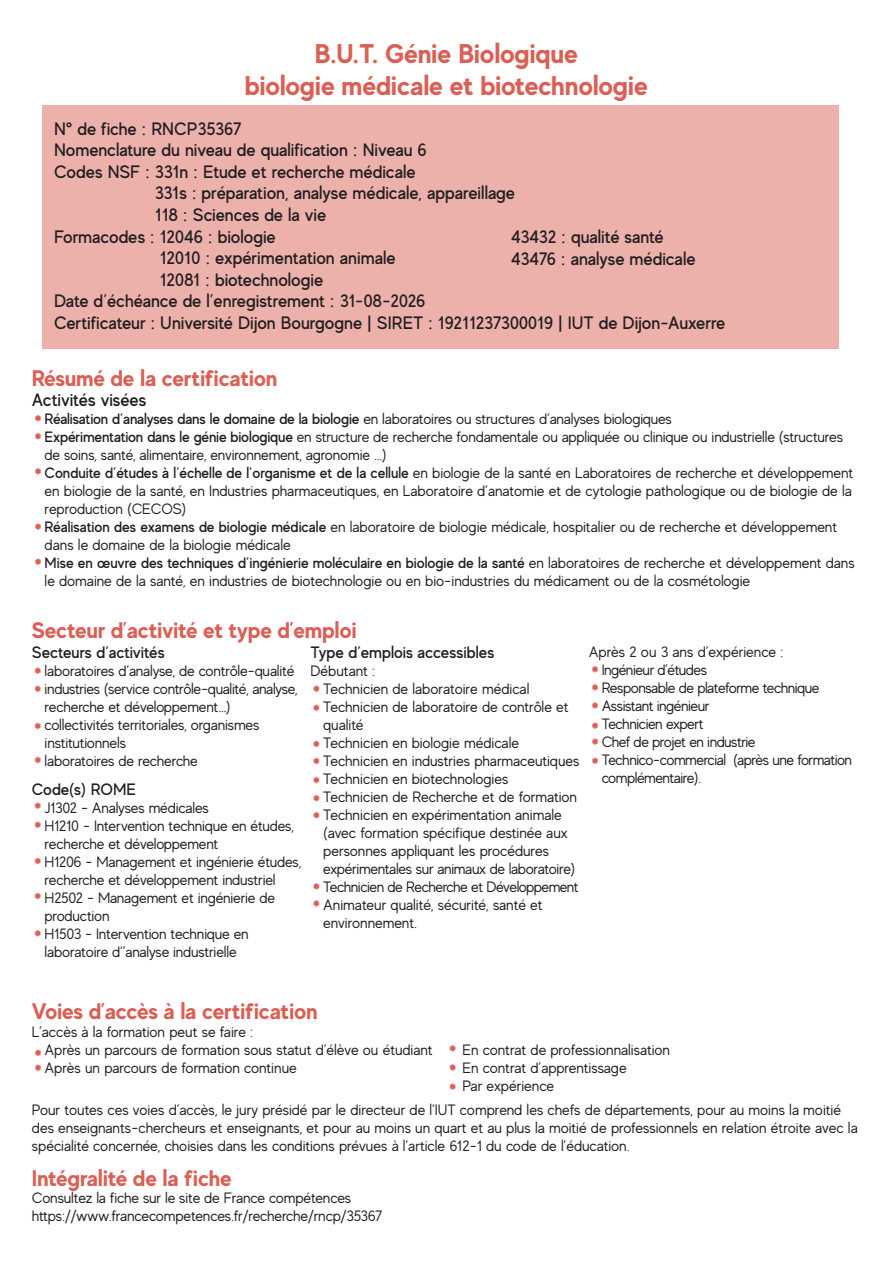
<style>
.page{position:relative;width:893px;height:1263px;background:#fff}
.page>*{position:absolute;margin:0;border:0;box-sizing:border-box;transform-origin:0 0}
.t1{font:700 27px "MADE Evolve Sans";color:#da6055}
.t2{font:700 22.5px "MADE Evolve Sans";color:#da6055}
.t3{font:500 18px "MADE Evolve Sans";letter-spacing:-.005em;color:#231f20}
.t4{font:500 16.5px "MADE Evolve Sans";letter-spacing:-.005em;color:#231f20}
.t5{font:15px/18px "MADE Evolve Sans";letter-spacing:-.01em;color:#231f20}
.t6{font:15px/18px "MADE Evolve Sans";letter-spacing:-.03em;color:#231f20}
.s1{font-weight:500}
</style>
<div class="page">
<div style="left:43px;top:105px;width:796px;height:244px;background:#edb1ac"></div>
<svg style="left:35px;top:667px;width:6px;height:7px"></svg>
<svg style="left:313px;top:704px;width:6px;height:7px"></svg>
<svg style="left:313px;top:685px;width:6px;height:7px"></svg>
<svg style="left:592px;top:666px;width:6px;height:7px"></svg>
<svg style="left:592px;top:702px;width:6px;height:7px"></svg>
<svg style="left:35px;top:415px;width:6px;height:7px"></svg>
<svg style="left:35px;top:468px;width:6px;height:7px"></svg>
<svg style="left:35px;top:523px;width:6px;height:7px"></svg>
<svg style="left:35px;top:1049px;width:6px;height:7px"></svg>
<svg style="left:35px;top:1064px;width:6px;height:7px"></svg>
<svg style="left:450px;top:1045px;width:6px;height:7px"></svg>
<svg style="left:450px;top:1064px;width:6px;height:7px"></svg>
<svg style="left:450px;top:1083px;width:6px;height:7px"></svg>
<svg style="left:313px;top:777px;width:6px;height:6px"></svg>
<svg style="left:313px;top:740px;width:6px;height:7px"></svg>
<svg style="left:35px;top:558px;width:6px;height:7px"></svg>
<svg style="left:35px;top:685px;width:6px;height:7px"></svg>
<svg style="left:35px;top:756px;width:6px;height:7px"></svg>
<svg style="left:35px;top:802px;width:6px;height:7px"></svg>
<svg style="left:35px;top:821px;width:6px;height:7px"></svg>
<svg style="left:592px;top:738px;width:6px;height:7px"></svg>
<svg style="left:35px;top:722px;width:6px;height:7px"></svg>
<svg style="left:313px;top:795px;width:6px;height:7px"></svg>
<svg style="left:313px;top:812px;width:6px;height:7px"></svg>
<svg style="left:35px;top:433px;width:6px;height:7px"></svg>
<svg style="left:35px;top:857px;width:6px;height:7px"></svg>
<svg style="left:313px;top:883px;width:6px;height:7px"></svg>
<svg style="left:592px;top:684px;width:6px;height:7px"></svg>
<svg style="left:592px;top:722px;width:6px;height:7px"></svg>
<svg style="left:35px;top:930px;width:6px;height:7px"></svg>
<svg style="left:35px;top:892px;width:6px;height:7px"></svg>
<svg style="left:313px;top:900px;width:6px;height:7px"></svg>
<svg style="left:313px;top:757px;width:6px;height:7px"></svg>
<svg style="left:592px;top:757px;width:6px;height:7px"></svg>
<p class="t1" style="left:315px;top:36px;width:265px">B.U.T. Génie Biologique</p>
<p class="t1" style="left:245px;top:69px;width:404px">biologie médicale et biotechnologie</p>
<p class="t3" style="left:54px;top:117px;width:189px">N° de fiche : RNCP35367</p>
<p class="t3" style="left:54px;top:139px;width:374px">Nomenclature du niveau de qualification : Niveau 6</p>
<p class="t3" style="left:54px;top:160px;width:363px">Codes NSF : 331n : Etude et recherche médicale</p>
<p class="t3" style="left:155px;top:182px;width:362px">331s : préparation, analyse médicale, appareillage</p>
<p class="t3" style="left:155px;top:203px;width:173px">118 : Sciences de la vie</p>
<p class="t3" style="left:54px;top:225px;width:223px">Formacodes : 12046 : biologie</p>
<p class="t3" style="left:160px;top:247px;width:237px">12010 : expérimentation animale</p>
<p class="t3" style="left:160px;top:268px;width:165px">12081 : biotechnologie</p>
<p class="t3" style="left:54px;top:290px;width:373px">Date d’échéance de l’enregistrement : 31-08-2026</p>
<p class="t3" style="left:54px;top:311px;width:673px">Certificateur : Université Dijon Bourgogne | SIRET : 19211237300019 | IUT de Dijon-Auxerre</p>
<p class="t2" style="left:32px;top:364px;width:247px">Résumé de la certification</p>
<p class="t3" style="left:32px;top:388px;width:116px">Activités visées</p>
<p class="t5" style="left:45px;top:409px;width:629px"><span class="s1">Réalisation d’analyses dans le domaine de la biologie</span> en laboratoires ou structures d’analyses biologiques</p>
<p class="t5" style="left:45px;top:427px;width:800px"><span class="s1">Expérimentation dans le génie biologique</span> en structure de recherche fondamentale ou appliquée ou clinique ou industrielle (structures de soins, santé, alimentaire, environnement, agronomie ...)</p>
<p class="t5" style="left:45px;top:463px;width:810px;text-align:justify"><span class="s1">Conduite d’études à l’échelle de l’organisme et de la cellule</span> en biologie de la santé en Laboratoires de recherche et développement en biologie de la santé, en Industries pharmaceutiques, en Laboratoire d’anatomie et de cytologie pathologique ou de biologie de la reproduction (CECOS)</p>
<p class="t5" style="left:45px;top:517px;width:794px"><span class="s1">Réalisation des examens de biologie médicale</span> en laboratoire de biologie médicale, hospitalier ou de recherche et développement dans le domaine de la biologie médicale</p>
<p class="t5" style="left:45px;top:553px;width:812px"><span class="s1">Mise en œuvre des techniques d’ingénierie moléculaire en biologie de la santé</span> en laboratoires de recherche et développement dans le domaine de la santé, en industries de biotechnologie ou en bio-industries du médicament ou de la cosmétologie</p>
<p class="t3" style="left:511px;top:226px;width:154px">43432 : qualité santé</p>
<p class="t3" style="left:511px;top:247px;width:186px">43476 : analyse médicale</p>
<p class="t2" style="left:32px;top:616px;width:326px">Secteur d’activité et type d’emploi</p>
<p class="t4" style="left:32px;top:642px;width:134px">Secteurs d’activités</p>
<p class="t5" style="left:45px;top:661px;width:251px">laboratoires d’analyse, de contrôle-qualité</p>
<p class="t5" style="left:45px;top:679px;width:254px">industries (service contrôle-qualité, analyse, recherche et développement…)</p>
<p class="t5" style="left:45px;top:715px;width:216px">collectivités territoriales, organismes</p>
<p class="t5" style="left:45px;top:733px;width:83px">institutionnels</p>
<p class="t5" style="left:45px;top:751px;width:155px">laboratoires de recherche</p>
<p class="t4" style="left:32px;top:778px;width:106px">Code(s) ROME</p>
<p class="t5" style="left:45px;top:798px;width:166px">J1302 - Analyses médicales</p>
<p class="t5" style="left:45px;top:816px;width:251px">H1210 - Intervention technique en études, recherche et développement</p>
<p class="t5" style="left:45px;top:852px;width:258px">H1206 - Management et ingénierie études, recherche et développement industriel</p>
<p class="t5" style="left:45px;top:888px;width:232px">H2502 - Management et ingénierie de production</p>
<p class="t5" style="left:45px;top:924px;width:206px">H1503 - Intervention technique en</p>
<p class="t5" style="left:45px;top:942px;width:194px">laboratoire d’’analyse industrielle</p>
<p class="t4" style="left:310px;top:642px;width:185px">Type d’emplois accessibles</p>
<p class="t5" style="left:310px;top:661px;width:66px">Débutant :</p>
<p class="t5" style="left:323px;top:679px;width:208px">Technicien de laboratoire médical</p>
<p class="t5" style="left:323px;top:697px;width:247px">Technicien de laboratoire de contrôle et qualité</p>
<p class="t5" style="left:323px;top:733px;width:197px">Technicien en biologie médicale</p>
<p class="t5" style="left:323px;top:751px;width:258px">Technicien en industries pharmaceutiques</p>
<p class="t5" style="left:323px;top:769px;width:187px">Technicien en biotechnologies</p>
<p class="t5" style="left:323px;top:787px;width:255px">Technicien de Recherche et de formation</p>
<p class="t5" style="left:323px;top:805px;width:246px">Technicien en expérimentation animale (avec formation spécifique destinée aux personnes appliquant les procédures</p>
<p class="t5" style="left:323px;top:859px;width:254px">expérimentales sur animaux de laboratoire)</p>
<p class="t6" style="left:323px;top:877px;width:257px">Technicien de Recherche et Développement</p>
<p class="t5" style="left:323px;top:895px;width:221px">Animateur qualité, sécurité, santé et environnement.</p>
<p class="t5" style="left:589px;top:642px;width:196px">Après 2 ou 3 ans d’expérience :</p>
<p class="t6" style="left:602px;top:660px;width:107px">Ingénieur d’études</p>
<p class="t6" style="left:602px;top:678px;width:219px">Responsable de plateforme technique</p>
<p class="t6" style="left:602px;top:696px;width:109px">Assistant ingénieur</p>
<p class="t6" style="left:602px;top:714px;width:103px">Technicien expert</p>
<p class="t6" style="left:602px;top:732px;width:155px">Chef de projet en industrie</p>
<p class="t6" style="left:602px;top:750px;width:252px">Technico-commercial (après une formation complémentaire).</p>
<p class="t2" style="left:32px;top:997px;width:287px">Voies d’accès à la certification</p>
<p class="t5" style="left:32px;top:1022px;width:223px">L’accès à la formation peut se faire :</p>
<p class="t5" style="left:45px;top:1040px;width:389px">Après un parcours de formation sous statut d’élève ou étudiant</p>
<p class="t5" style="left:45px;top:1058px;width:254px">Après un parcours de formation continue</p>
<p class="t5" style="left:462px;top:1040px;width:209px">En contrat de professionnalisation</p>
<p class="t5" style="left:462px;top:1058px;width:166px">En contrat d’apprentissage</p>
<p class="t5" style="left:462px;top:1076px;width:93px">Par expérience</p>
<p class="t5" style="left:32px;top:1100px;width:827px">Pour toutes ces voies d’accès, le jury présidé par le directeur de l’IUT comprend les chefs de départements, pour au moins la moitié des enseignants-chercheurs et enseignants, et pour au moins un quart et au plus la moitié de professionnels en relation étroite avec la spécialité concernée, choisies dans les conditions prévues à l’article 612-1 du code de l’éducation.</p>
<p class="t2" style="left:32px;top:1164px;width:201px">Intégralité de la fiche</p>
<p class="t5" style="left:32px;top:1188px;width:321px">Consultez la fiche sur le site de France compétences</p>
<p class="t5" style="left:32px;top:1206px;width:352px">https://www.francecompetences.fr/recherche/rncp/35367</p>
</div>
